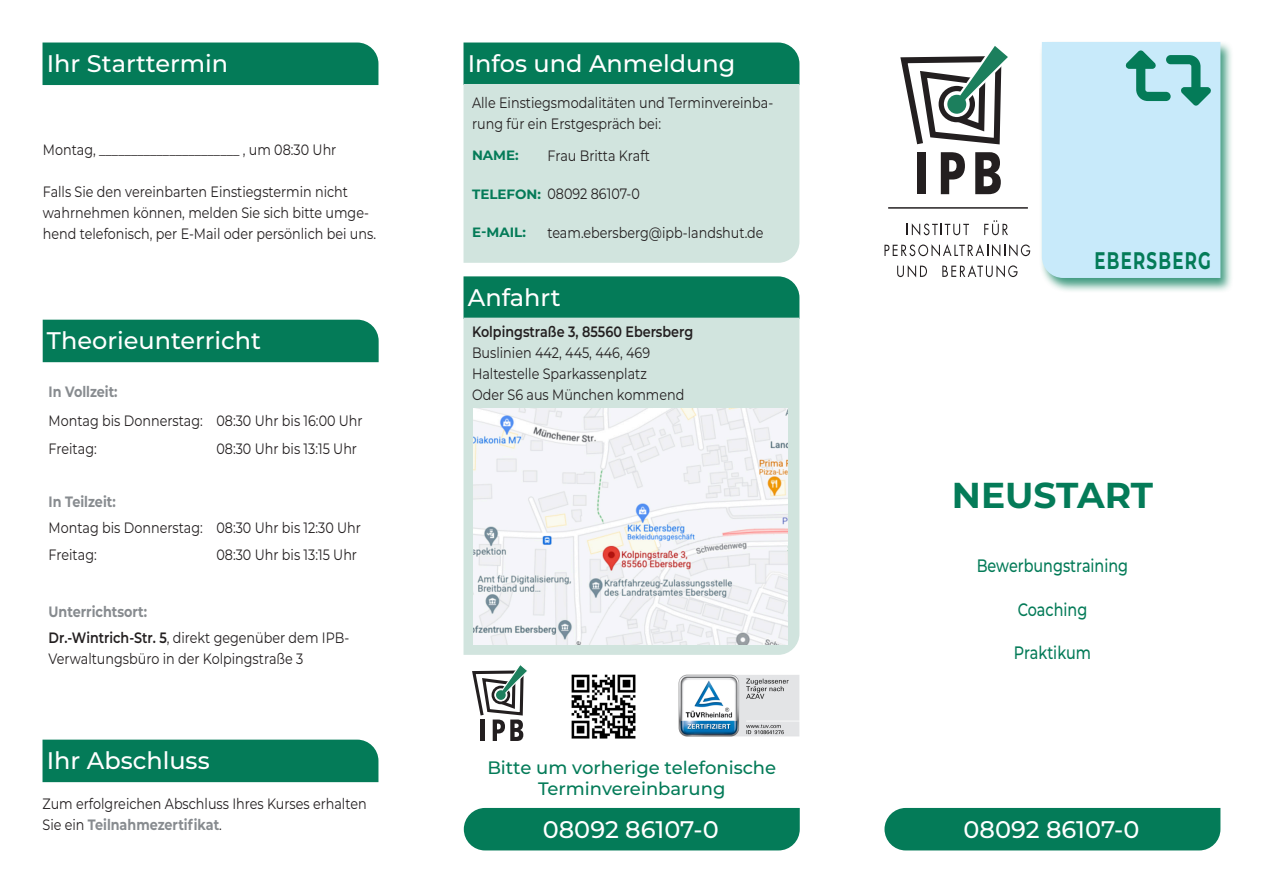
<style>
.page{position:relative;width:1263px;height:893px;background:#fff}
.page>*{position:absolute;margin:0;border:0;box-sizing:border-box;transform-origin:0 0}
.t1{font:700 36px "Montserrat";color:#047b58}
.t2{font:500 24px "Montserrat";color:#fff}
.t3{font:700 24px "Montserrat";letter-spacing:.075em;color:#047b58;scale:.69 1}
.t4{font:500 18px/21.6px "Montserrat";color:#047b58;text-align:center}
.t5{font:500 18px "Montserrat";color:#047b58;scale:.8 1}
.t6{font:15px/21px "Montserrat";color:#231f20;scale:.85 1}
.t7{font:600 15px "Montserrat";color:#231f20;scale:.85 1}
.t8{font:700 15px "Montserrat";color:#878b8f;scale:.85 1}
.t9{font:700 13.5px "Montserrat";color:#047b58}
.s1{font-weight:700;color:#878b8f}
.s2{font-weight:600}
.s3{font-weight:700;font-size:13.5px;color:#047b58}
</style>
<div class="page">
<svg style="left:900px;top:46px;width:108px;height:148px"></svg>
<svg style="left:907px;top:223px;width:62px;height:13px"></svg>
<svg style="left:984px;top:220px;width:24px;height:15px"></svg>
<svg style="left:884px;top:244px;width:146px;height:12px"></svg>
<svg style="left:897px;top:265px;width:30px;height:12px"></svg>
<svg style="left:942px;top:265px;width:75px;height:12px"></svg>
<hr style="left:888px;top:207px;width:140px;height:2px;background:#231f20">
<div style="left:884px;top:808px;width:336px;height:42px;background:#047b58"></div>
<div style="left:463px;top:43px;width:336px;height:41px;background:#047b58"></div>
<div style="left:463px;top:84px;width:336px;height:179px;background:#d1e4de"></div>
<div style="left:463px;top:276px;width:336px;height:42px;background:#047b58"></div>
<div style="left:463px;top:318px;width:336px;height:337px;background:#d1e4de"></div>
<img style="left:473px;top:408px;width:314px;height:237px">
<div style="left:43px;top:320px;width:336px;height:42px;background:#047b58"></div>
<div style="left:43px;top:43px;width:335px;height:42px;background:#047b58"></div>
<img style="left:571px;top:674px;width:65px;height:65px">
<img style="left:678px;top:675px;width:122px;height:61px">
<svg style="left:472px;top:665px;width:55px;height:76px"></svg>
<div style="left:464px;top:808px;width:336px;height:42px;background:#047b58"></div>
<div style="left:43px;top:740px;width:335px;height:42px;background:#047b58"></div>
<div style="left:1038px;top:40px;width:196px;height:253px;background:#047b58;opacity:.75"></div>
<div style="left:1042px;top:42px;width:178px;height:236px;background:#c8eafa"></div>
<h2 class="t2" style="left:47px;top:47px;width:183px">Ihr Starttermin</h2>
<p class="t6" style="left:43px;top:139px;width:347px">Montag, ______________________ , um 08:30 Uhr</p>
<p class="t6" style="left:43px;top:181px;width:393px">Falls Sie den vereinbarten Einstiegstermin nicht wahrnehmen können, melden Sie sich bitte umge&shy;hend telefonisch, per E-Mail oder persönlich bei uns.</p>
<h2 class="t2" style="left:47px;top:324px;width:216px">Theorieunterricht</h2>
<p class="t8" style="left:49px;top:381px;width:83px">In Vollzeit:</p>
<p class="t6" style="left:49px;top:406px;width:371px;line-height:28.2px">Montag bis Donnerstag: 08:30 Uhr bis 16:00 Uhr<br>Freitag:</p>
<p class="t6" style="left:216px;top:438px;width:167px">08:30 Uhr bis 13:15 Uhr</p>
<p class="t8" style="left:49px;top:491px;width:80px">In Teilzeit:</p>
<p class="t6" style="left:49px;top:514px;width:369px;line-height:26.5px">Montag bis Donnerstag: 08:30 Uhr bis 12:30 Uhr<br>Freitag:</p>
<p class="t6" style="left:216px;top:543px;width:167px">08:30 Uhr bis 13:15 Uhr</p>
<p class="t6" style="left:49px;top:598px;width:355px;line-height:26.5px"><span class="s1">Unterrichtsort:<br></span><span class="s2">Dr.-Wintrich-Str. 5</span>, direkt gegenüber dem IPB-</p>
<p class="t6" style="left:49px;top:648px;width:301px">Verwaltungsbüro in der Kolpingstraße 3</p>
<h2 class="t2" style="left:47px;top:744px;width:164px">Ihr Abschluss</h2>
<p class="t6" style="left:43px;top:793px;width:383px">Zum erfolgreichen Abschluss Ihres Kurses erhalten<br>Sie ein <span class="s1">Teilnahmezertifikat</span>.</p>
<h2 class="t2" style="left:468px;top:47px;width:269px">Infos und Anmeldung</h2>
<p class="t6" style="left:472px;top:91px;width:356px">Alle Einstiegsmodalitäten und Terminvereinba&shy;rung für ein Erstgespräch bei:</p>
<p class="t9" style="left:472px;top:146px;width:48px">NAME:</p>
<p class="t6" style="left:547px;top:145px;width:122px">Frau Britta Kraft</p>
<p class="t6" style="left:472px;top:183px;width:199px"><span class="s3">TELEFON:</span> 08092 86107-0</p>
<p class="t9" style="left:472px;top:222px;width:56px">E-MAIL:</p>
<p class="t6" style="left:547px;top:221px;width:256px">team.ebersberg@ipb-landshut.de</p>
<h2 class="t2" style="left:468px;top:281px;width:94px">Anfahrt</h2>
<p class="t7" style="left:472px;top:321px;width:262px">Kolpingstraße 3, 85560 Ebersberg</p>
<p class="t6" style="left:472px;top:341px;width:251px">Buslinien 442, 445, 446, 469<br>Haltestelle Sparkassenplatz<br>Oder S6 aus München kommend</p>
<p class="t4" style="left:487px;top:756px;width:290px">Bitte um vorherige telefonische<br>Terminvereinbarung</p>
<h2 class="t2" style="left:543px;top:812px;width:177px">08092 86107-0</h2>
<h2 class="t3" style="left:1094px;top:244px;width:170px">EBERSBERG</h2>
<h1 class="t1" style="left:952px;top:469px;width:203px">NEUSTART</h1>
<p class="t5" style="left:977px;top:553px;width:191px">Bewerbungstraining</p>
<p class="t5" style="left:1018px;top:597px;width:88px">Coaching</p>
<p class="t5" style="left:1014px;top:640px;width:98px">Praktikum</p>
<h2 class="t2" style="left:963px;top:812px;width:177px">08092 86107-0</h2>
</div>
